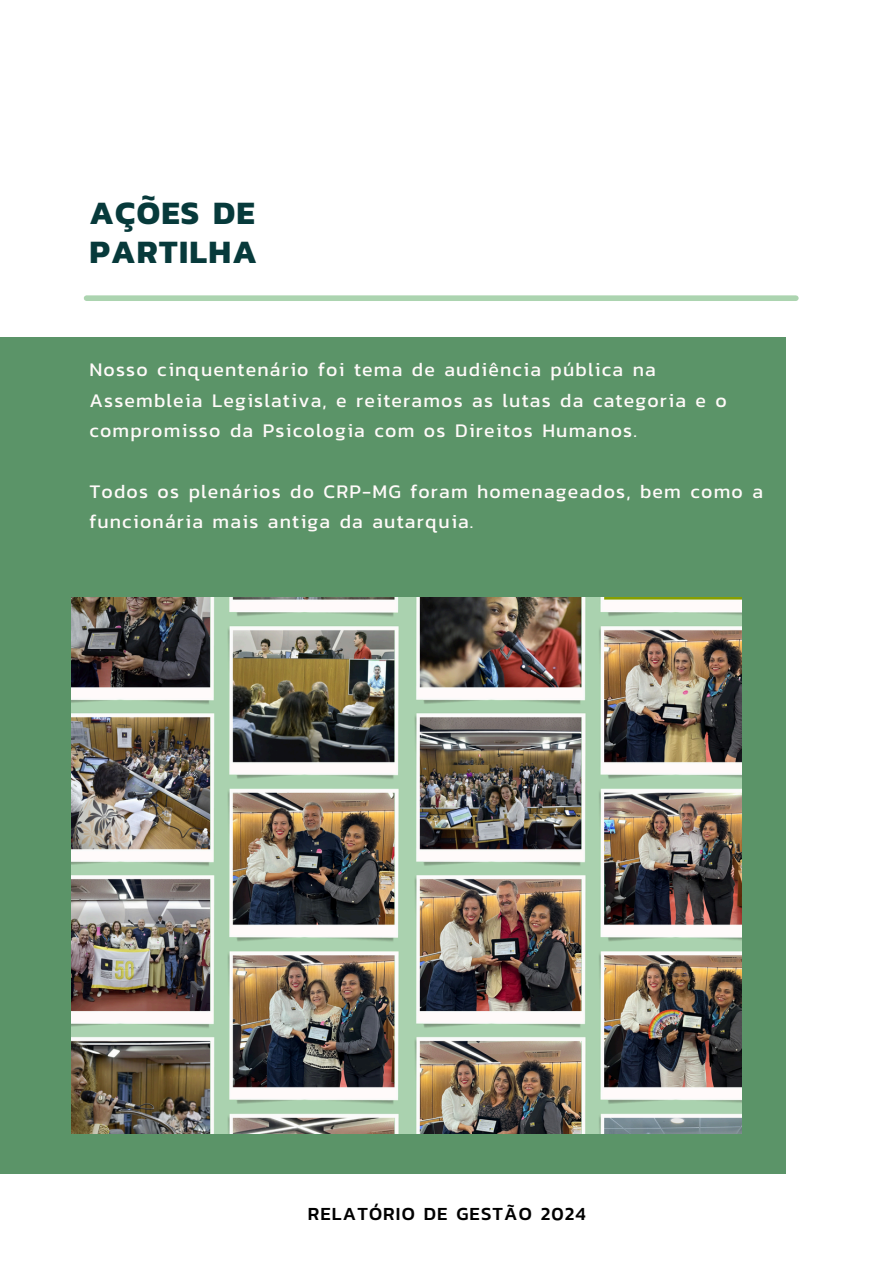
<style>
.page{position:relative;width:894px;height:1264px;background:#fff}
.page>*{position:absolute;margin:0;border:0;box-sizing:border-box;transform-origin:0 0}
.t1{font:700 33px/38.7px "Kanit";letter-spacing:.04em;color:#073a3b}
.t2{font:19.5px/30.3px "Kanit";letter-spacing:.06em;color:#fffaf9}
.t3{font:500 18.75px "Kanit";letter-spacing:.06em;color:#000}
</style>
<div class="page">
<div style="left:86px;top:295px;width:709px;height:6px;background:#acd4b0"></div>
<div style="left:0;top:337px;width:785px;height:836px;background:#5b9468"></div>
<img style="left:71px;top:597px;width:670px;height:536px">
<p class="t1" style="left:89px;top:193px;width:169px">AÇÕES DE<br>PARTILHA</p>
<p class="t2" style="left:89px;top:354px;width:639px">Nosso cinquentenário foi tema de audiência pública na<br>Assembleia Legislativa, e reiteramos as lutas da categoria e o compromisso da Psicologia com os Direitos Humanos.</p>
<p class="t2" style="left:89px;top:475px;width:675px">Todos os plenários do CRP-MG foram homenageados, bem como a funcionária mais antiga da autarquia.</p>
<h1 class="t3" style="left:308px;top:1199px;width:279px">RELATÓRIO DE GESTÃO 2024</h1>
</div>
